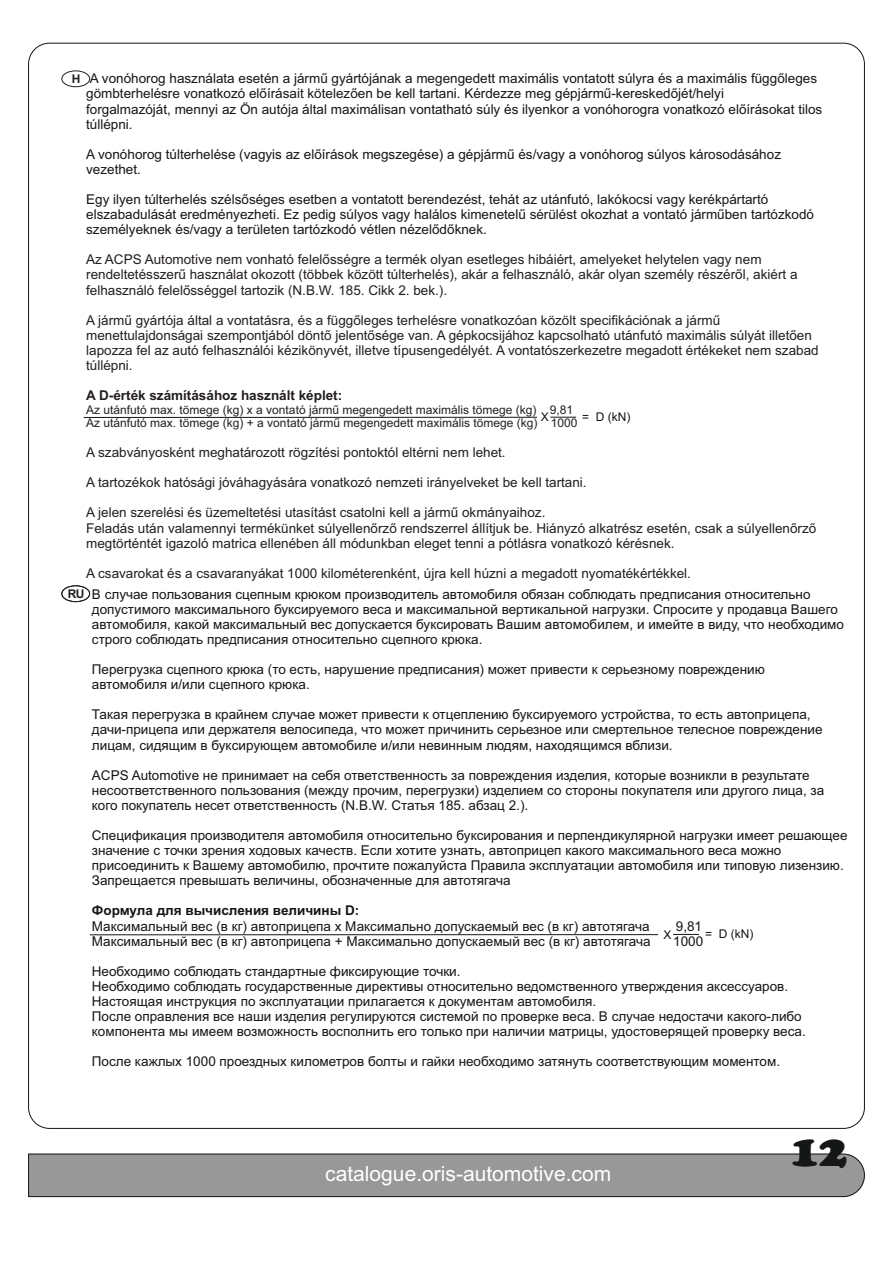
<style>
.page{position:relative;width:893px;height:1263px;background:#fff}
.page>*{position:absolute;margin:0;border:0;box-sizing:border-box;transform-origin:0 0}
.t1{font:900 47.55px "Cooper";color:#151616}
.t2{font:21px "Arial";color:#fff}
.t3{font:13.5px/15.1px "Arial";color:#151616}
.t4{font:13.5px/15.1px "Arial";color:#231f20}
.t5{font:700 13.5px "Arial";color:#231f20}
.t6{font:700 13.5px "Arial";color:#151616}
.t7{font:12px "Arial";color:#231f20}
.t8{font:12px "Arial";color:#151616}
.t9{font:700 12px "Arial";color:#231f20}
</style>
<div class="page">
<svg style="left:61px;top:70px;width:29px;height:17px"></svg>
<hr style="left:84px;top:417px;width:453px;height:1px;background:#151616">
<hr style="left:90px;top:934px;width:568px;height:1px;background:#151616">
<svg style="left:550px;top:417px;width:26px;height:1px"></svg>
<svg style="left:673px;top:934px;width:26px;height:1px"></svg>
<svg style="left:61px;top:585px;width:29px;height:17px"></svg>
<svg style="left:28px;top:1153px;width:837px;height:44px;background:#929293"></svg>
<p class="t3" style="left:86px;top:72px;width:732px">A vonóhorog használata esetén a jármű gyártójának a megengedett maximális vontatott súlyra és a maximális függőleges gömbterhelésre vonatkozó előírásait kötelezően be kell tartani. Kérdezze meg gépjármű-kereskedőjét/helyi</p>
<p class="t9" style="left:72px;top:74px;width:10px">H</p>
<p class="t3" style="left:86px;top:102px;width:738px">forgalmazóját, mennyi az Ön autója által maximálisan vontatható súly és ilyenkor a vonóhorogra vonatkozó előírásokat tilos túllépni.</p>
<p class="t3" style="left:86px;top:148px;width:696px">A vonóhorog túlterhelése (vagyis az előírások megszegése) a gépjármű és/vagy a vonóhorog súlyos károsodásához vezethet.</p>
<p class="t3" style="left:86px;top:193px;width:729px">Egy ilyen túlterhelés szélsőséges esetben a vontatott berendezést, tehát az utánfutó, lakókocsi vagy kerékpártartó elszabadulását eredményezheti. Ez pedig súlyos vagy halálos kimenetelű sérülést okozhat a vontató járműben tartózkodó</p>
<p class="t3" style="left:86px;top:223px;width:402px">személyeknek és/vagy a területen tartózkodó vétlen nézelődőknek.</p>
<p class="t4" style="left:86px;top:253px;width:713px">Az ACPS Automotive nem vonható felelősségre a termék olyan esetleges hibáiért, amelyeket helytelen vagy nem rendeltetésszerű használat okozott (többek között túlterhelés), akár a felhasználó, akár olyan személy részéről, akiért a felhasználó felelősséggel tartozik (N.B.W. 185. Cikk 2. bek.).</p>
<p class="t4" style="left:86px;top:314px;width:734px">A jármű gyártója által a vontatásra, és a függőleges terhelésre vonatkozóan közölt specifikációnak a jármű menettulajdonságai szempontjából döntő jelentősége van. A gépkocsijához kapcsolható utánfutó maximális súlyát illetően lapozza fel az autó felhasználói kézikönyvét, illetve típusengedélyét. A vontatószerkezetre megadott értékeket nem szabad túllépni.</p>
<p class="t5" style="left:86px;top:390px;width:258px">A D-érték számításához használt képlet:</p>
<p class="t7" style="left:86px;top:405px;width:488px">Az utánfutó max. tömege (kg) x a vontató jármű megengedett maximális tömege (kg) 9,81</p>
<p class="t8" style="left:582px;top:412px;width:50px">= D (kN)</p>
<p class="t8" style="left:541px;top:413px;width:10px">X</p>
<p class="t7" style="left:86px;top:419px;width:493px">Az utánfutó max. tömege (kg) + a vontató jármű megengedett maximális tömege (kg) 1000</p>
<p class="t4" style="left:86px;top:446px;width:421px">A szabványosként meghatározott rögzítési pontoktól eltérni nem lehet.</p>
<p class="t4" style="left:86px;top:476px;width:502px">A tartozékok hatósági jóváhagyására vonatkozó nemzeti irányelveket be kell tartani.</p>
<p class="t4" style="left:86px;top:506px;width:461px">A jelen szerelési és üzemeltetési utasítást csatolni kell a jármű okmányaihoz.</p>
<p class="t4" style="left:86px;top:521px;width:732px">Feladás után valamennyi termékünket súlyellenőrző rendszerrel állítjuk be. Hiányzó alkatrész esetén, csak a súlyellenőrző megtörténtét igazoló matrica ellenében áll módunkban eleget tenni a pótlásra vonatkozó kérésnek.</p>
<p class="t4" style="left:86px;top:567px;width:606px">A csavarokat és a csavaranyákat 1000 kilométerenként, újra kell húzni a megadott nyomatékértékkel.</p>
<p class="t9" style="left:68px;top:589px;width:18px">RU</p>
<p class="t3" style="left:92px;top:588px;width:754px">В случае пользования сцепным крюком производитель автомобиля обязан соблюдать предписания относительно допустимого максимального буксируемого веса и максимальной вертикальной нагрузки. Спросите у продавца Вашего автомобиля, какой максимальный вес допускается буксировать Вашим автомобилем, и имейте в виду, что необходимо строго соблюдать предписания относительно сцепного крюка.</p>
<p class="t3" style="left:92px;top:663px;width:674px">Перегрузка сцепного крюка (то есть, нарушение предписания) может привести к серьезному повреждению автомобиля и/или сцепного крюка.</p>
<p class="t3" style="left:92px;top:708px;width:732px">Такая перегрузка в крайнем случае может привести к отцеплению буксируемого устройства, то есть автоприцепа, дачи-прицепа или держателя велосипеда, что может причинить серьезное или смертельное телесное повреждение лицам, сидящим в буксирующем автомобиле и/или невинным людям, находящимся вблизи.</p>
<p class="t3" style="left:92px;top:769px;width:734px">ACPS Automotive не принимает на себя ответственность за повреждения изделия, которые возникли в результате несоответственного пользования (между прочим, перегрузки) изделием со стороны покупателя или другого лица, за кого покупатель несет ответственность (N.B.W. Cтатья 185. абзац 2.).</p>
<p class="t3" style="left:92px;top:829px;width:757px">Спецификация производителя автомобиля относительно буксирования и перпендикулярной нагрузки имеет решающее значение с точки зрения ходовых качеств. Если хотите узнать, автоприцеп какого максимального веса можно присоединить к Вашему автомобилю, прочтите пожалуйста Правила эксплуатации автомобиля или типовую лизензию.<br>Запрещается превышать величины, обозначенные для автотягача</p>
<p class="t6" style="left:92px;top:906px;width:269px">Формула для вычисления величины D:</p>
<p class="t3" style="left:92px;top:919px;width:559px">Максимальный вес (в кг) автоприцепа х Максимально допускаемый вес (в кг) автотягача</p>
<p class="t3" style="left:676px;top:919px;width:28px">9,81</p>
<p class="t3" style="left:92px;top:934px;width:560px">Максимальный вес (в кг) автоприцепа + Максимально допускаемый вес (в кг) автотягача</p>
<p class="t3" style="left:673px;top:934px;width:32px">1000</p>
<p class="t3" style="left:92px;top:965px;width:715px">Необходимо соблюдать стандартные фиксирующие точки.<br>Необходимо соблюдать государственные директивы относительно ведомственного утверждения аксессуаров.<br>Настоящая инструкция по эксплуатации прилагается к документам автомобиля.<br>После оправления все наши изделия регулируются системой по проверке веса. В случае недостачи какого-либо компонента мы имеем возможность восполнить его только при наличии матрицы, удостоверящей проверку веса.</p>
<p class="t3" style="left:92px;top:1055px;width:690px">После кажлых 1000 проездных километров болты и гайки необходимо затянуть соответствующим моментом.</p>
<p class="t8" style="left:705px;top:930px;width:50px">= D (kN)</p>
<p class="t8" style="left:663px;top:930px;width:10px">X</p>
<h2 class="t2" style="left:325px;top:1165px;width:287px">catalogue.oris-automotive.com</h2>
<h1 class="t1" style="left:791px;top:1134px;width:58px">12</h1>
</div>
